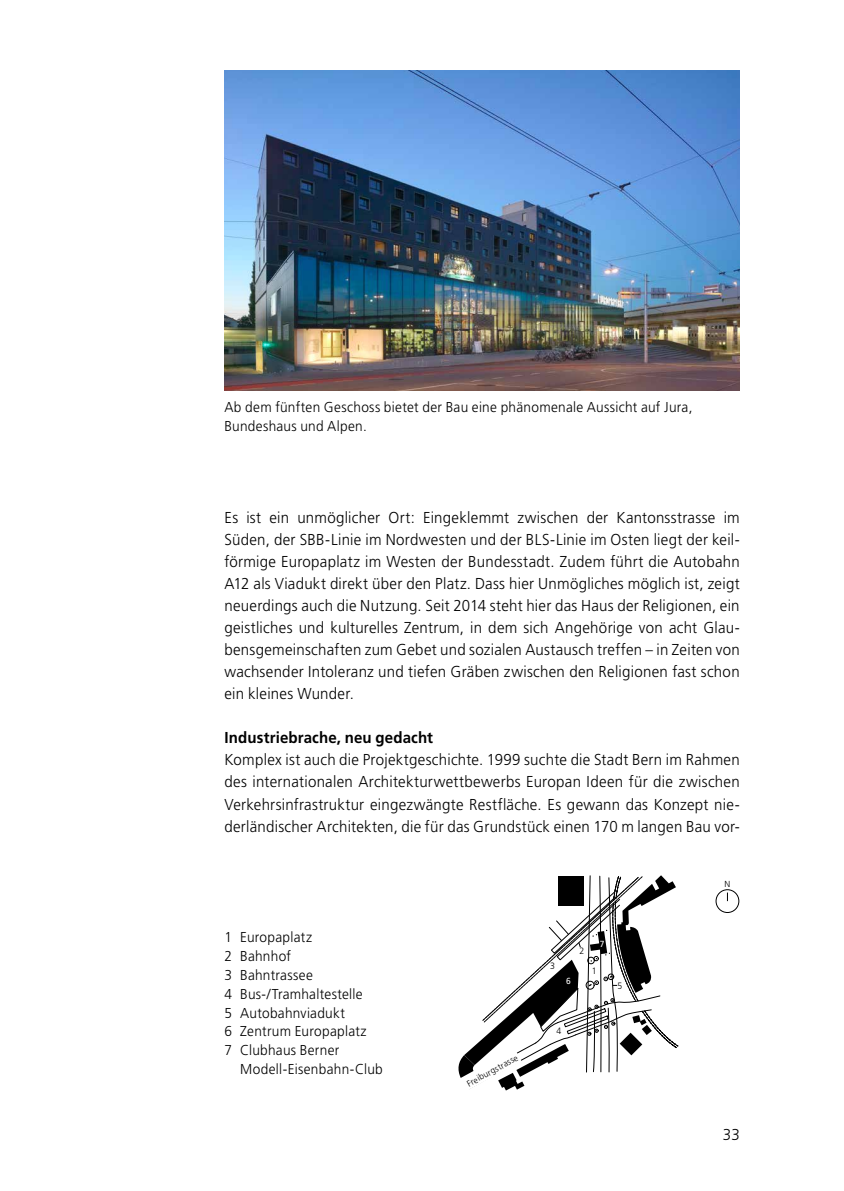
<style>
.page{position:relative;width:844px;height:1191px;background:#fff}
.page>*{position:absolute;margin:0;border:0;box-sizing:border-box;transform-origin:0 0}
.t1{font:300 15.75px/22.1px "Frutiger LT Pro";letter-spacing:.02em;color:#000;text-align:justify;scale:.95 1}
.t2{font:300 14.35px/18.9px "Frutiger LT Pro";letter-spacing:.02em;color:#000;scale:.95 1}
.t3{font:300 9.1px "Frutiger LT Pro";color:#000;scale:.95 1}
.t4{font:300 8.75px "Frutiger LT Pro";color:#000;scale:.95 1}
.t5{font:8.75px "Frutiger LT Pro";color:#fff;scale:.95 1}
.t6{font:300 8.75px "Frutiger LT Pro";color:#000}
.s1{font-weight:700}
</style>
<div class="page">
<img style="left:224px;top:71px;width:515px;height:319px">
<div style="left:715px;top:889px;width:23px;height:23px;border:1px solid #000;border-radius:50%"></div>
<svg style="left:458px;top:875px;width:220px;height:216px"></svg>
<p class="t2" style="left:224px;top:398px;width:494px">Ab dem fünften Geschoss bietet der Bau eine phänomenale Aussicht auf Jura,<br>Bundeshaus und Alpen.</p>
<p class="t1" style="left:224px;top:506px;width:544px">Es ist ein unmöglicher Ort: Eingeklemmt zwischen der Kantonsstrasse im Süden, der SBB-Linie im Nordwesten und der BLS-Linie im Osten liegt der keil&shy;förmige Europaplatz im Westen der Bundesstadt. Zudem führt die Autobahn A12 als Viadukt direkt über den Platz. Dass hier Unmögliches möglich ist, zeigt neuerdings auch die Nutzung. Seit 2014 steht hier das Haus der Religionen, ein geistliches und kulturelles Zentrum, in dem sich Angehörige von acht Glau&shy;bensgemeinschaften zum Gebet und sozialen Austausch treffen – in Zeiten von wachsender Intoleranz und tiefen Gräben zwischen den Religionen fast schon ein kleines Wunder.</p>
<p class="t1" style="left:224px;top:727px;width:544px;text-align:left"><span class="s1">Industriebrache, neu gedacht<br></span>Komplex ist auch die Projektgeschichte. 1999 suchte die Stadt Bern im Rahmen des internationalen Architekturwettbewerbs Europan Ideen für die zwischen Verkehrsinfrastruktur eingezwängte Restfläche. Es gewann das Konzept nie&shy;derländischer Architekten, die für das Grundstück einen 170 m langen Bau vor-</p>
<p class="t2" style="left:224px;top:927px;width:94px">1 Europaplatz</p>
<p class="t2" style="left:224px;top:946px;width:72px">2 Bahnhof</p>
<p class="t2" style="left:224px;top:965px;width:95px">3 Bahntrassee</p>
<p class="t2" style="left:224px;top:984px;width:147px">4 Bus-/Tramhaltestelle</p>
<p class="t2" style="left:224px;top:1003px;width:128px">5 Autobahnviadukt</p>
<p class="t2" style="left:224px;top:1022px;width:151px">6 Zentrum Europaplatz</p>
<p class="t2" style="left:224px;top:1041px;width:122px">7 Clubhaus Berner</p>
<p class="t2" style="left:240px;top:1060px;width:152px">Modell-Eisenbahn-Club</p>
<p class="t4" style="left:465px;top:1080px;width:61px;rotate:-29deg">Freiburgstrasse</p>
<p class="t3" style="left:550px;top:960px;width:7px">3</p>
<p class="t5" style="left:566px;top:975px;width:6px">6</p>
<p class="t3" style="left:579px;top:946px;width:7px">2</p>
<p class="t5" style="left:599px;top:939px;width:6px">7</p>
<p class="t3" style="left:591px;top:966px;width:7px">1</p>
<p class="t3" style="left:617px;top:980px;width:7px">5</p>
<p class="t3" style="left:556px;top:1025px;width:7px">4</p>
<p class="t6" style="left:724px;top:878px;width:7px">N</p>
<p class="t1" style="left:722px;top:1124px;width:19px">33</p>
</div>
